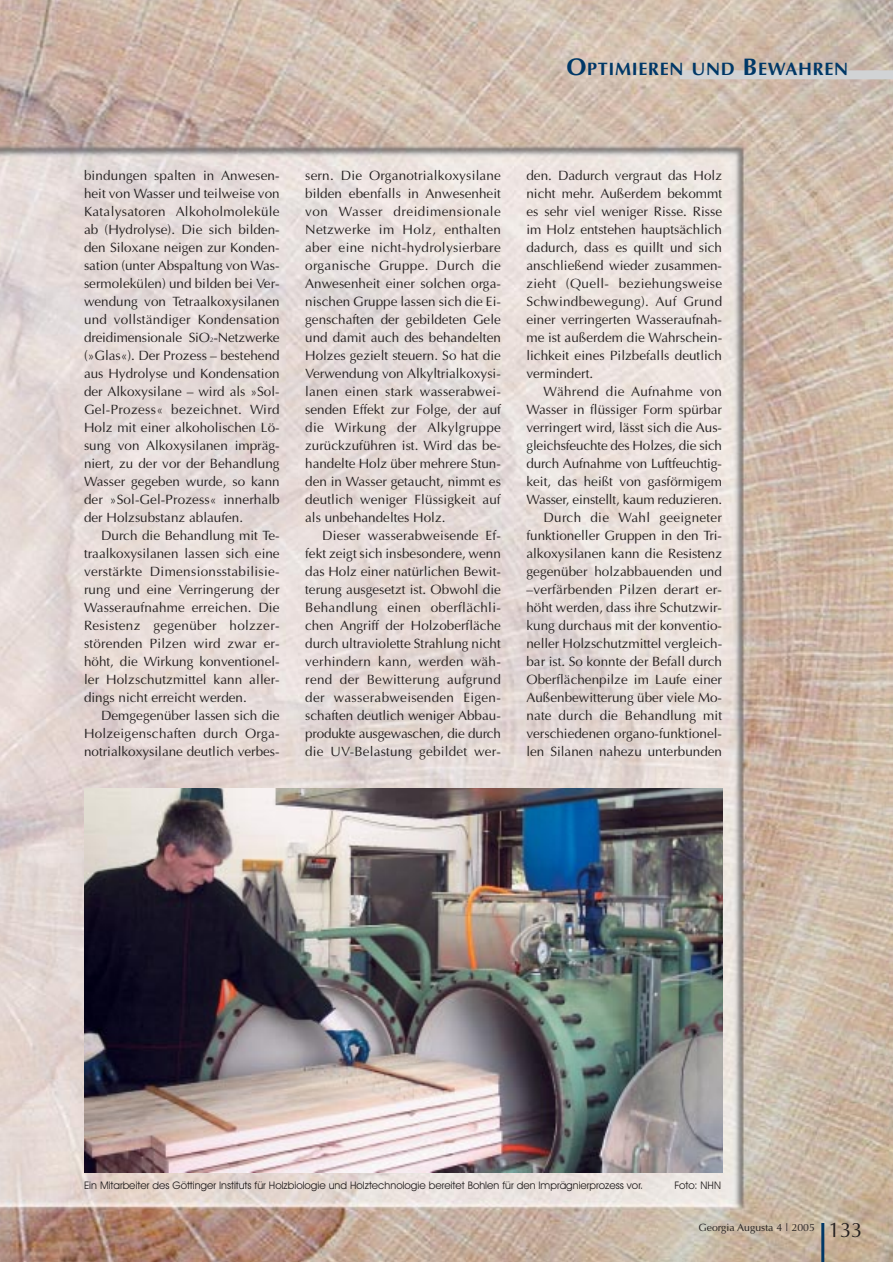
<style>
.page{position:relative;width:893px;height:1262px;background:#fff}
.page>*{position:absolute;margin:0;border:0;box-sizing:border-box;transform-origin:0 0}
.t1{font:700 18px "Optima";letter-spacing:.035em;color:#003867}
.t2{font:13.5px/18px "Optima";color:#231f1f;text-align:justify}
.t3{font:10.5px "Avant Garde IT Cby BT";color:#231f1f}
.t4{font:10.5px "Optima";color:#231f1f}
.s1{font-size:24px}
.s2{font-size:6.75px}
.s3{font-size:21px}
</style>
<div class="page">
<img style="left:0;top:0;width:892px;height:1261px">
<hr style="left:821px;top:1222px;width:3px;height:39px;background:#003867">
<div style="left:679px;top:70px;width:213px;height:9px;background:#d1d3d5"></div>
<img style="left:84px;top:788px;width:638px;height:384px">
<h1 class="t1" style="left:566px;top:61px;width:283px"><span class="s1">O</span>PTIMIEREN UND <span class="s1">B</span>EWAHREN</h1>
<p class="t2" style="left:84px;top:168px;width:197px">bindungen spalten in Anwesen&shy;heit von Wasser und teilweise von Katalysatoren Alkoholmoleküle ab (Hydrolyse). Die sich bilden&shy;den Siloxane neigen zur Konden&shy;sation (unter Abspaltung von Was&shy;sermolekülen) und bilden bei Ver&shy;wendung von Tetraalkoxysilanen und vollständiger Kondensation dreidimensionale SiO<span class="s2">2</span>-Netzwerke (»Glas«). Der Prozess – bestehend aus Hydrolyse und Kondensation der Alkoxysilane – wird als »Sol-Gel-Prozess« bezeichnet. Wird Holz mit einer alkoholischen Lö&shy;sung von Alkoxysilanen impräg&shy;niert, zu der vor der Behandlung Wasser gegeben wurde, so kann der »Sol-Gel-Prozess« innerhalb der Holzsubstanz ablaufen.</p>
<p class="t2" style="left:84px;top:528px;width:197px;text-indent:17px">Durch die Behandlung mit Te&shy;traalkoxysilanen lassen sich eine verstärkte Dimensionsstabilisie&shy;rung und eine Verringerung der Wasseraufnahme erreichen. Die Resistenz gegenüber holzzer&shy;störenden Pilzen wird zwar er&shy;höht, die Wirkung konventionel&shy;ler Holzschutzmittel kann aller&shy;dings nicht erreicht werden.</p>
<p class="t2" style="left:84px;top:708px;width:197px;text-indent:17px">Demgegenüber lassen sich die Holzeigenschaften durch Orga&shy;notrialkoxysilane deutlich verbes-</p>
<p class="t2" style="left:305px;top:168px;width:197px">sern. Die Organotrialkoxysilane bilden ebenfalls in Anwesenheit von Wasser dreidimensionale Netzwerke im Holz, enthalten aber eine nicht-hydrolysierbare organische Gruppe. Durch die Anwesenheit einer solchen orga&shy;nischen Gruppe lassen sich die Ei&shy;genschaften der gebildeten Gele und damit auch des behandelten Holzes gezielt steuern. So hat die Verwendung von Alkyltrialkoxysi&shy;lanen einen stark wasserabwei&shy;senden Effekt zur Folge, der auf die Wirkung der Alkylgruppe zurückzuführen ist. Wird das be&shy;handelte Holz über mehrere Stun&shy;den in Wasser getaucht, nimmt es deutlich weniger Flüssigkeit auf als unbehandeltes Holz.</p>
<p class="t2" style="left:305px;top:528px;width:197px;text-indent:17px">Dieser wasserabweisende Ef&shy;fekt zeigt sich insbesondere, wenn das Holz einer natürlichen Bewit&shy;terung ausgesetzt ist. Obwohl die Behandlung einen oberflächli&shy;chen Angriff der Holzoberfläche durch ultraviolette Strahlung nicht verhindern kann, werden wäh&shy;rend der Bewitterung aufgrund der wasserabweisenden Eigen&shy;schaften deutlich weniger Abbau&shy;produkte ausgewaschen, die durch die UV-Belastung gebildet wer-</p>
<p class="t2" style="left:526px;top:168px;width:197px">den. Dadurch vergraut das Holz nicht mehr. Außerdem bekommt es sehr viel weniger Risse. Risse im Holz entstehen hauptsächlich dadurch, dass es quillt und sich anschließend wieder zusammen&shy;zieht (Quell- beziehungsweise Schwindbewegung). Auf Grund einer verringerten Wasseraufnah&shy;me ist außerdem die Wahrschein&shy;lichkeit eines Pilzbefalls deutlich vermindert.</p>
<p class="t2" style="left:526px;top:384px;width:197px;text-align:right">Während die Aufnahme von Wasser in flüssiger Form spürbar verringert wird, lässt sich die Aus&shy;gleichsfeuchte des Holzes, die sich durch Aufnahme von Luftfeuchtig&shy;keit, das heißt von gasförmigem Wasser, einstellt, kaum reduzieren.<br>Durch die Wahl geeigneter funktioneller Gruppen in den Tri&shy;alkoxysilanen kann die Resistenz gegenüber holzabbauenden und –verfärbenden Pilzen derart er&shy;höht werden, dass ihre Schutzwir&shy;kung durchaus mit der konventio&shy;neller Holzschutzmittel vergleich&shy;bar ist. So konnte der Befall durch Oberflächenpilze im Laufe einer Außenbewitterung über viele Mo&shy;nate durch die Behandlung mit verschiedenen organo-funktionel&shy;len Silanen nahezu unterbunden</p>
<p class="t3" style="left:84px;top:1181px;width:560px">Ein Mitarbeiter des Göttinger Instituts für Holzbiologie und Holztechnologie bereitet Bohlen für den Imprägnierprozess vor.</p>
<p class="t3" style="left:674px;top:1181px;width:48px">Foto: NHN</p>
<p class="t4" style="left:698px;top:1223px;width:165px">Georgia Augusta 4 | 2005 <span class="s3">133</span></p>
</div>
